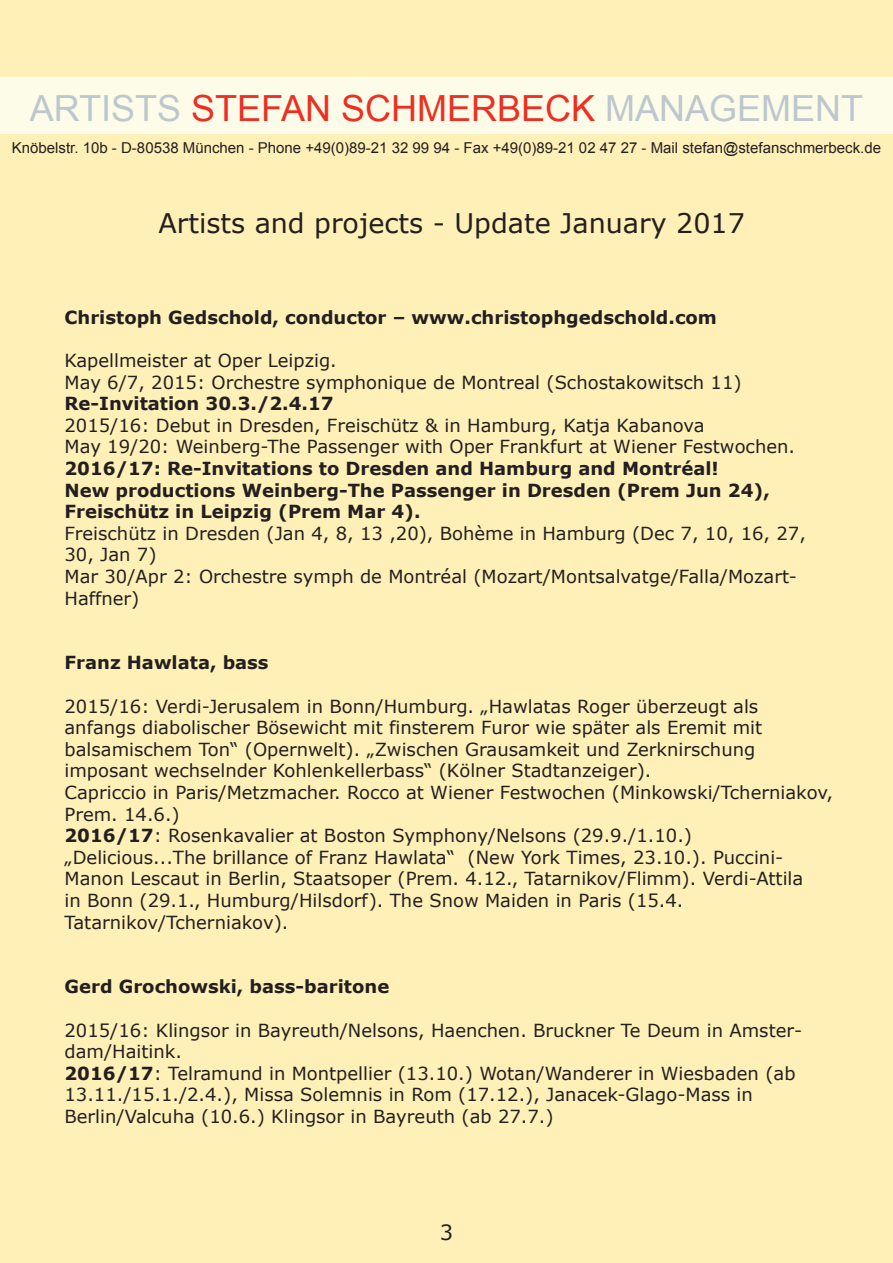
<style>
.page{position:relative;width:893px;height:1263px;background:#fef0b7}
.page>*{position:absolute;margin:0;border:0;box-sizing:border-box;transform-origin:0 0}
.t1{font:36px "Arial";color:#bdc7cd}
.t2{font:27px "Verdana";color:#231f20}
.t3{font:21px "Verdana";color:#231f20}
.t4{font:18px/21.6px "Verdana";color:#231f20}
.t5{font:700 18px/21.6px "Verdana";color:#231f20}
.t6{font:15px "Arial";color:#231f20}
.s1{color:#ee2e23}
.s2{font-weight:700}
</style>
<div class="page">
<div style="left:0;top:78px;width:893px;height:56px;background:#fdfce8"></div>
<h1 class="t1" style="left:30px;top:88px;width:835px">ARTISTS <span class="s1">STEFAN SCHMERBECK</span> MANAGEMENT</h1>
<p class="t6" style="left:12px;top:140px;width:871px">Knöbelstr. 10b - D-80538 München - Phone +49(0)89-21 32 99 94 - Fax +49(0)89-21 02 47 27 - Mail stefan@stefanschmerbeck.de</p>
<h2 class="t2" style="left:158px;top:206px;width:588px">Artists and projects - Update January 2017</h2>
<p class="t5" style="left:65px;top:306px;width:654px">Christoph Gedschold, conductor – www.christophgedschold.com</p>
<p class="t4" style="left:65px;top:349px;width:679px">Kapellmeister at Oper Leipzig.<br>May 6/7, 2015: Orchestre symphonique de Montreal (Schostakowitsch 11)</p>
<p class="t5" style="left:65px;top:392px;width:271px">Re-Invitation 30.3./2.4.17</p>
<p class="t4" style="left:65px;top:414px;width:732px">2015/16: Debut in Dresden, Freischütz &amp; in Hamburg, Katja Kabanova<br>May 19/20: Weinberg-The Passenger with Oper Frankfurt at Wiener Festwochen.</p>
<p class="t5" style="left:65px;top:457px;width:707px">2016/17: Re-Invitations to Dresden and Hamburg and Montréal!<br>New productions Weinberg-The Passenger in Dresden (Prem Jun 24),<br>Freischütz in Leipzig (Prem Mar 4).</p>
<p class="t4" style="left:65px;top:522px;width:743px">Freischütz in Dresden (Jan 4, 8, 13 ,20), Bohème in Hamburg (Dec 7, 10, 16, 27, 30, Jan 7)<br>Mar 30/Apr 2: Orchestre symph de Montréal (Mozart/Montsalvatge/Falla/Mozart-Haffner)</p>
<p class="t5" style="left:65px;top:651px;width:206px">Franz Hawlata, bass</p>
<p class="t4" style="left:65px;top:695px;width:770px">2015/16: Verdi-Jerusalem in Bonn/Humburg. „Hawlatas Roger überzeugt als anfangs diabolischer Bösewicht mit finsterem Furor wie später als Eremit mit balsamischem Ton“ (Opernwelt). „Zwischen Grausamkeit und Zerknirschung imposant wechselnder Kohlenkellerbass“ (Kölner Stadtanzeiger).<br>Capriccio in Paris/Metzmacher. Rocco at Wiener Festwochen (Minkowski/Tcherniakov, Prem. 14.6.)<br><span class="s2">2016/17</span>: Rosenkavalier at Boston Symphony/Nelsons (29.9./1.10.) „Delicious...The brillance of Franz Hawlata“ (New York Times, 23.10.). Puccini-Manon Lescaut in Berlin, Staatsoper (Prem. 4.12., Tatarnikov/Flimm). Verdi-Attila<br>in Bonn (29.1., Humburg/Hilsdorf). The Snow Maiden in Paris (15.4.<br>Tatarnikov/Tcherniakov).</p>
<p class="t5" style="left:65px;top:975px;width:326px">Gerd Grochowski, bass-baritone</p>
<p class="t4" style="left:65px;top:1019px;width:739px">2015/16: Klingsor in Bayreuth/Nelsons, Haenchen. Bruckner Te Deum in Amster&shy;dam/Haitink.<br><span class="s2">2016/17</span>: Telramund in Montpellier (13.10.) Wotan/Wanderer in Wiesbaden (ab 13.11./15.1./2.4.), Missa Solemnis in Rom (17.12.), Janacek-Glago-Mass in Berlin/Valcuha (10.6.) Klingsor in Bayreuth (ab 27.7.)</p>
<p class="t3" style="left:440px;top:1219px;width:15px">3</p>
</div>
